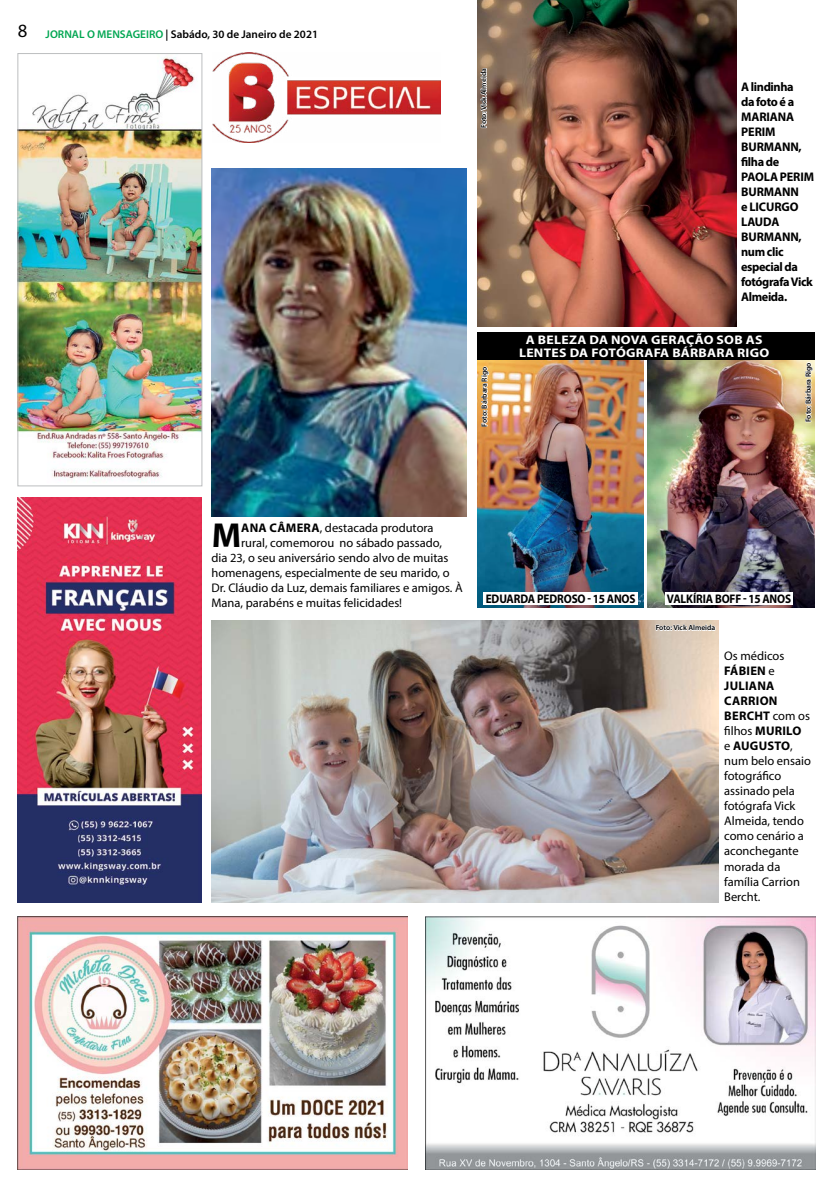
<style>
.page{position:relative;width:833px;height:1188px;background:#fff}
.page>*{position:absolute;margin:0;border:0;box-sizing:border-box;transform-origin:0 0}
.t1{font:700 34.75px "Myriad Pro";color:#000}
.t2{font:12.5px/15px "Myriad Pro";color:#000}
.t3{font:700 12.5px/15px "Myriad Pro";letter-spacing:-.03em;color:#000}
.t4{font:700 12.5px/13.8px "Myriad Pro";letter-spacing:.02em;color:#fff;text-align:center;scale:1.1 1}
.t5{font:700 12.5px "Myriad Pro";letter-spacing:-.01em;color:#000;scale:.9 1}
.t6{font:600 11.25px "Myriad Pro";color:#000}
.t7{font:600 7.5px "Myriad Pro";color:#000}
.s1{font-weight:400;font-size:18.75px}
.s2{color:#00a651}
.s3{font-weight:700}
</style>
<div class="page">
<img style="left:18px;top:497px;width:183px;height:405px">
<img style="left:425px;top:916px;width:390px;height:253px">
<img style="left:18px;top:916px;width:390px;height:252px">
<img style="left:212px;top:52px;width:229px;height:91px">
<img style="left:20px;top:57px;width:180px;height:425px">
<div style="left:18px;top:53px;width:184px;height:433px;border:1px solid #bcbec0"></div>
<img style="left:211px;top:620px;width:507px;height:282px">
<img style="left:477px;top:0;width:259px;height:326px">
<img style="left:211px;top:168px;width:255px;height:348px">
<img style="left:477px;top:359px;width:167px;height:248px">
<img style="left:647px;top:359px;width:167px;height:248px">
<div style="left:477px;top:332px;width:337px;height:27px;background:#000"></div>
<div style="left:483px;top:592px;width:155px;height:12px;background:#fff"></div>
<div style="left:665px;top:592px;width:128px;height:12px;background:#fff"></div>
<svg style="left:804px;top:362px;width:9px;height:61px"></svg>
<svg style="left:480px;top:366px;width:10px;height:61px"></svg>
<svg style="left:655px;top:620px;width:61px;height:20px"></svg>
<svg style="left:479px;top:67px;width:9px;height:62px"></svg>
<p class="t6" style="left:18px;top:27px;width:302px"><span class="s1">8</span> <span class="s2">JORNAL O MENSAGEIRO</span> | Sabádo, 30 de Janeiro de 2021</p>
<p class="t7" style="left:479px;top:128px;width:61px;rotate:-90deg">Foto: Vick Almeida</p>
<p class="t7" style="left:480px;top:426px;width:61px;rotate:-90deg">Foto: Bárbara Rigo</p>
<p class="t3" style="left:741px;top:79px;width:75px">A lindinha<br>da foto é a<br>MARIANA<br>PERIM<br>BURMANN, filha de<br>PAOLA PERIM<br>BURMANN<br>e LICURGO<br>LAUDA<br>BURMANN, num clic especial da fotógrafa Vick<br>Almeida.</p>
<p class="t4" style="left:519px;top:332px;width:229px">A BELEZA DA NOVA GERAÇÃO SOB AS<br>LENTES DA FOTÓGRAFA BÁRBARA RIGO</p>
<p class="t7" style="left:803px;top:422px;width:61px;rotate:-90deg">Foto: Bárbara Rigo</p>
<h1 class="t1" style="left:212px;top:512px;width:31px">M</h1>
<p class="t2" style="left:241px;top:520px;width:194px"><span class="s3">ANA CÂMERA</span>, destacada produtora</p>
<p class="t2" style="left:241px;top:535px;width:202px">rural, comemorou no sábado passado,</p>
<p class="t2" style="left:211px;top:550px;width:239px">dia 23, o seu aniversário sendo alvo de muitas</p>
<p class="t2" style="left:211px;top:565px;width:240px">homenagens, especialmente de seu marido, o</p>
<p class="t2" style="left:211px;top:580px;width:253px">Dr. Cláudio da Luz, demais familiares e amigos. À</p>
<p class="t2" style="left:211px;top:595px;width:192px">Mana, parabéns e muitas felicidades!</p>
<p class="t5" style="left:486px;top:590px;width:168px">EDUARDA PEDROSO - 15 ANOS</p>
<p class="t5" style="left:667px;top:590px;width:140px">VALKÍRIA BOFF - 15 ANOS</p>
<p class="t7" style="left:655px;top:622px;width:61px">Foto: Vick Almeida</p>
<p class="t2" style="left:724px;top:648px;width:88px">Os médicos<br><span class="s3">FÁBIEN</span> e<br><span class="s3">JULIANA<br>CARRION<br>BERCHT</span> com os filhos <span class="s3">MURILO<br></span>e <span class="s3">AUGUSTO</span>, num belo ensaio fotográfico assinado pela fotógrafa Vick<br>Almeida, tendo como cenário a aconchegante morada da família Carrion<br>Bercht.</p>
</div>
